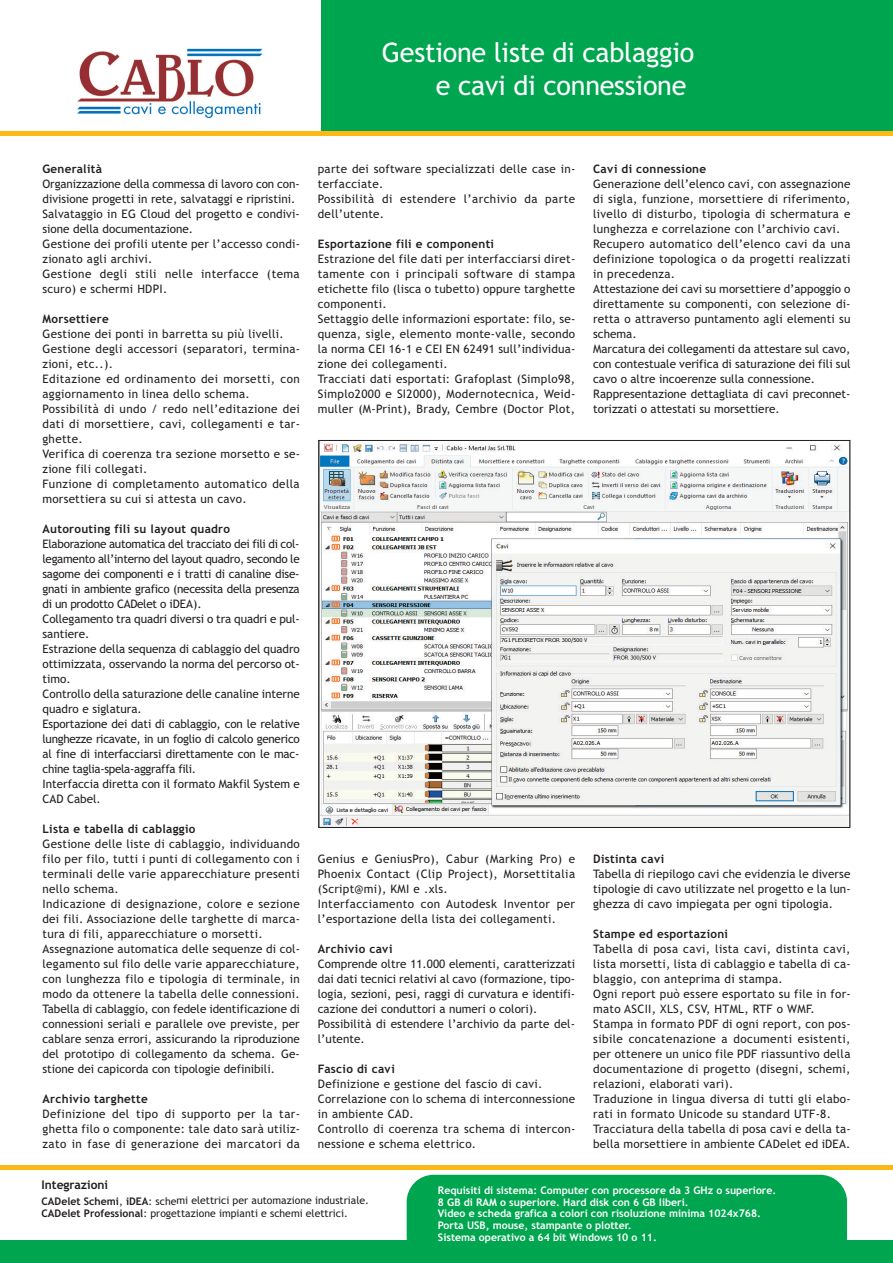
<style>
.page{position:relative;width:893px;height:1263px;background:#fff}
.page>*{position:absolute;margin:0;border:0;box-sizing:border-box;transform-origin:0 0}
.t1{font:27px/32.4px "Trebuchet MS";letter-spacing:-.01em;color:#fff;text-align:right}
.t2{font:700 12px "Trebuchet MS";color:#231f20}
.t3{font:11.7px/15px "Trebuchet MS";letter-spacing:.025em;color:#231f20}
.t4{font:11.7px/15px "Trebuchet MS";letter-spacing:-.015em;color:#231f20}
.t5{font:11.7px/15px "Trebuchet MS";color:#231f20}
.t6{font:700 11.7px "Trebuchet MS";letter-spacing:.025em;color:#231f20}
.t7{font:700 10.5px/11.7px "Trebuchet MS";color:#fff}
.t8{font:10.5px/12.6px "Trebuchet MS";color:#231f20}
.s1{font-weight:700}
</style>
<div class="page">
<div style="left:407px;top:1175px;width:440px;height:88px;background:#00a54f;border-radius:27px"></div>
<div style="left:321px;top:0;width:572px;height:132px;background:#00a54f"></div>
<hr style="left:0;top:132px;width:893px;height:4px;background:#fcb814">
<hr style="left:0;top:1165px;width:893px;height:4px;background:#fcb814">
<img style="left:320px;top:443px;width:528px;height:383px">
<div style="left:0;top:1240px;width:893px;height:23px;background:#00a54f"></div>
<img style="left:77px;top:48px;width:186px;height:71px">
<h1 class="t1" style="left:382px;top:37px;width:314px">Gestione liste di cablaggio e cavi di connessione</h1>
<p class="t6" style="left:42px;top:162px;width:61px">Generalità</p>
<p class="t3" style="left:42px;top:177px;width:259px">Organizzazione della commessa di lavoro con con&shy;divisione progetti in rete, salvataggi e ripristini.<br>Salvataggio in EG Cloud del progetto e condivi&shy;sione della documentazione.<br>Gestione dei profili utente per l’accesso condi&shy;zionato agli archivi.<br>Gestione degli stili nelle interfacce (tema scuro) e schermi HDPI.</p>
<p class="t6" style="left:42px;top:312px;width:68px">Morsettiere</p>
<p class="t3" style="left:42px;top:327px;width:259px">Gestione dei ponti in barretta su più livelli.<br>Gestione degli accessori (separatori, termina&shy;zioni, etc..).<br>Editazione ed ordinamento dei morsetti, con aggiornamento in linea dello schema.<br>Possibilità di undo / redo nell’editazione dei dati di morsettiere, cavi, collegamenti e tar&shy;ghette.<br>Verifica di coerenza tra sezione morsetto e se&shy;zione fili collegati.<br>Funzione di completamento automatico della morsettiera su cui si attesta un cavo.</p>
<p class="t6" style="left:42px;top:522px;width:189px">Autorouting fili su layout quadro</p>
<p class="t4" style="left:42px;top:537px;width:259px">Elaborazione automatica del tracciato dei fili di col&shy;legamento all’interno del layout quadro, secondo le sagome dei componenti e i tratti di canaline dise&shy;gnati in ambiente grafico (necessita della presenza di un prodotto CADelet o iDEA).<br>Collegamento tra quadri diversi o tra quadri e pul&shy;santiere.<br>Estrazione della sequenza di cablaggio del quadro ottimizzata, osservando la norma del percorso ot&shy;timo.<br>Controllo della saturazione delle canaline interne quadro e siglatura.<br>Esportazione dei dati di cablaggio, con le relative lunghezze ricavate, in un foglio di calcolo generico al fine di interfacciarsi direttamente con le mac&shy;chine taglia-spela-aggraffa fili.<br>Interfaccia diretta con il formato Makfil System e CAD Cabel.</p>
<p class="t6" style="left:42px;top:822px;width:154px">Lista e tabella di cablaggio</p>
<p class="t3" style="left:42px;top:837px;width:259px">Gestione delle liste di cablaggio, individuando filo per filo, tutti i punti di collegamento con i terminali delle varie apparecchiature presenti nello schema.<br>Indicazione di designazione, colore e sezione dei fili. Associazione delle targhette di marca&shy;tura di fili, apparecchiature o morsetti.<br>Assegnazione automatica delle sequenze di col&shy;legamento sul filo delle varie apparecchiature, con lunghezza filo e tipologia di terminale, in modo da ottenere la tabella delle connessioni.<br>Tabella di cablaggio, con fedele identificazione di connessioni seriali e parallele ove previste, per cablare senza errori, assicurando la riproduzione del prototipo di collegamento da schema. Ge&shy;stione dei capicorda con tipologie definibili.</p>
<p class="t6" style="left:43px;top:1092px;width:107px">Archivio targhette</p>
<p class="t3" style="left:43px;top:1107px;width:259px;text-align:justify">Definizione del tipo di supporto per la tar&shy;ghetta filo o componente: tale dato sarà utiliz&shy;zato in fase di generazione dei marcatori da</p>
<p class="t3" style="left:318px;top:162px;width:259px">parte dei software specializzati delle case in&shy;terfacciate.<br>Possibilità di estendere l’archivio da parte dell’utente.</p>
<p class="t6" style="left:318px;top:237px;width:178px">Esportazione fili e componenti</p>
<p class="t3" style="left:318px;top:252px;width:259px">Estrazione del file dati per interfacciarsi diret&shy;tamente con i principali software di stampa etichette filo (lisca o tubetto) oppure targhette componenti.<br>Settaggio delle informazioni esportate: filo, se&shy;quenza, sigle, elemento monte-valle, secondo la norma CEI 16-1 e CEI EN 62491 sull’individua&shy;zione dei collegamenti.<br>Tracciati dati esportati: Grafoplast (Simplo98, Simplo2000 e SI2000), Modernotecnica, Weid&shy;muller (M-Print), Brady, Cembre (Doctor Plot,</p>
<p class="t3" style="left:318px;top:852px;width:259px">Genius e GeniusPro), Cabur (Marking Pro) e Phoenix Contact (Clip Project), Morsettitalia (Script@mi), KMI e .xls.<br>Interfacciamento con Autodesk Inventor per l’esportazione della lista dei collegamenti.</p>
<p class="t6" style="left:318px;top:942px;width:76px">Archivio cavi</p>
<p class="t5" style="left:318px;top:957px;width:259px">Comprende oltre 11.000 elementi, caratterizzati dai dati tecnici relativi al cavo (formazione, tipo&shy;logia, sezioni, pesi, raggi di curvatura e identifi&shy;cazione dei conduttori a numeri o colori).<br>Possibilità di estendere l’archivio da parte del&shy;l’utente.</p>
<p class="t6" style="left:318px;top:1062px;width:79px">Fascio di cavi</p>
<p class="t3" style="left:318px;top:1077px;width:259px">Definizione e gestione del fascio di cavi.<br>Correlazione con lo schema di interconnessione in ambiente CAD.<br>Controllo di coerenza tra schema di intercon&shy;nessione e schema elettrico.</p>
<p class="t6" style="left:593px;top:162px;width:114px">Cavi di connessione</p>
<p class="t3" style="left:593px;top:177px;width:259px">Generazione dell’elenco cavi, con assegnazione di sigla, funzione, morsettiere di riferimento, livello di disturbo, tipologia di schermatura e lunghezza e correlazione con l’archivio cavi.<br>Recupero automatico dell’elenco cavi da una definizione topologica o da progetti realizzati in precedenza.<br>Attestazione dei cavi su morsettiere d’appoggio o direttamente su componenti, con selezione di&shy;retta o attraverso puntamento agli elementi su schema.<br>Marcatura dei collegamenti da attestare sul cavo, con contestuale verifica di saturazione dei fili sul cavo o altre incoerenze sulla connessione.<br>Rappresentazione dettagliata di cavi preconnet&shy;torizzati o attestati su morsettiere.</p>
<p class="t6" style="left:593px;top:852px;width:73px">Distinta cavi</p>
<p class="t3" style="left:593px;top:867px;width:259px;text-align:justify">Tabella di riepilogo cavi che evidenzia le diverse tipologie di cavo utilizzate nel progetto e la lun&shy;ghezza di cavo impiegata per ogni tipologia.</p>
<p class="t6" style="left:593px;top:927px;width:136px">Stampe ed esportazioni</p>
<p class="t3" style="left:593px;top:942px;width:259px">Tabella di posa cavi, lista cavi, distinta cavi, lista morsetti, lista di cablaggio e tabella di ca&shy;blaggio, con anteprima di stampa.<br>Ogni report può essere esportato su file in for&shy;mato ASCII, XLS, CSV, HTML, RTF o WMF.<br>Stampa in formato PDF di ogni report, con pos&shy;sibile concatenazione a documenti esistenti, per ottenere un unico file PDF riassuntivo della documentazione di progetto (disegni, schemi, relazioni, elaborati vari).<br>Traduzione in lingua diversa di tutti gli elabo&shy;rati in formato Unicode su standard UTF-8.<br>Tracciatura della tabella di posa cavi e della ta&shy;bella morsettiere in ambiente CADelet ed iDEA.</p>
<p class="t2" style="left:42px;top:1178px;width:68px">Integrazioni</p>
<p class="t8" style="left:42px;top:1194px;width:329px"><span class="s1">CADelet Schemi</span>, <span class="s1">iDEA</span>: schemi elettrici per automazione industriale.<br><span class="s1">CADelet Professional</span>: progettazione impianti e schemi elettrici.</p>
<p class="t7" style="left:438px;top:1184px;width:340px">Requisiti di sistema: Computer con processore da 3 GHz o superiore.<br>8 GB di RAM o superiore. Hard disk con 6 GB liberi.<br>Video e scheda grafica a colori con risoluzione minima 1024x768.<br>Porta USB, mouse, stampante o plotter.<br>Sistema operativo a 64 bit Windows 10 o 11.</p>
</div>
